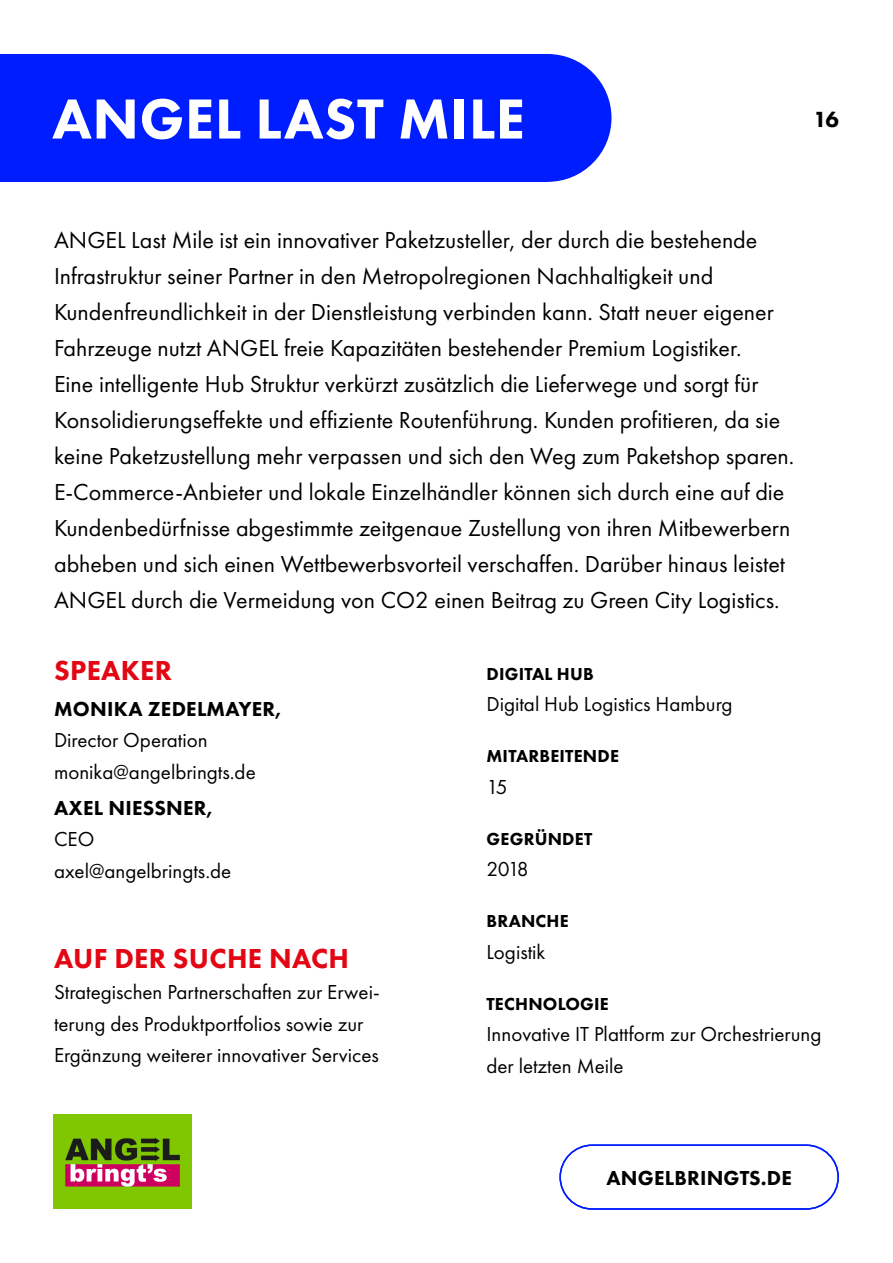
<style>
.page{position:relative;width:893px;height:1263px;background:#fff}
.page>*{position:absolute;margin:0;border:0;box-sizing:border-box;transform-origin:0 0}
.Inhalt_StartUps{font:800 58.5px "Futura PT";letter-spacing:.01em;color:#fff}
.t1{font:800 28.5px "Futura PT";letter-spacing:.01em;color:#e30613}
.fließ_3{font:24px/36px "Futura PT";color:#000}
.t2{font:800 22.65px "Futura PT";color:#000}
.Fließtext_Raster{font:21px/31.5px "Futura PT";color:#000}
.Fließtext{font:21px/31.5px "Futura PT";color:#000}
.t3{font:800 21px "Futura PT";letter-spacing:.01em;color:#000}
.t4{font:800 18px "Futura PT";letter-spacing:.01em;color:#000}
</style>
<div class="page">
<div style="left:0;top:54px;width:548px;height:128px;background:#001dff"></div>
<div style="left:484px;top:54px;width:127px;height:128px;background:#001dff;border-radius:50%"></div>
<img style="left:53px;top:1114px;width:139px;height:95px">
<div style="left:559px;top:1144px;width:280px;height:66px;border:2px solid #001dff;border-radius:32px"></div>
<p class="Inhalt_StartUps" style="left:52px;top:82px;width:474px">ANGEL LAST MILE</p>
<p class="t2" style="left:814px;top:105px;width:27px">16</p>
<p class="fließ_3" style="left:54px;top:221px;width:742px">ANGEL Last Mile ist ein innovativer Paketzusteller, der durch die bestehende Infrastruktur seiner Partner in den Metropolregionen Nachhaltigkeit und Kundenfreundlichkeit in der Dienstleistung verbinden kann. Statt neuer eigener Fahrzeuge nutzt ANGEL freie Kapazitäten bestehender Premium Logistiker.<br>Eine intelligente Hub Struktur verkürzt zusätzlich die Lieferwege und sorgt für Konsolidierungseffekte und effiziente Routenführung. Kunden profitieren, da sie keine Paketzustellung mehr verpassen und sich den Weg zum Paketshop sparen.<br>E-Commerce-Anbieter und lokale Einzelhändler können sich durch eine auf die Kundenbedürfnisse abgestimmte zeitgenaue Zustellung von ihren Mitbewerbern abheben und sich einen Wettbewerbsvorteil verschaffen. Darüber hinaus leistet ANGEL durch die Vermeidung von CO2 einen Beitrag zu Green City Logistics.</p>
<p class="t1" style="left:54px;top:652px;width:119px">SPEAKER</p>
<p class="t3" style="left:54px;top:695px;width:229px">MONIKA ZEDELMAYER,</p>
<p class="Fließtext_Raster" style="left:54px;top:724px;width:155px">Director Operation</p>
<p class="Fließtext_Raster" style="left:54px;top:756px;width:203px">monika@angelbringts.de</p>
<p class="t3" style="left:54px;top:794px;width:160px">AXEL NIESSNER,</p>
<p class="Fließtext_Raster" style="left:54px;top:823px;width:42px">CEO</p>
<p class="Fließtext_Raster" style="left:54px;top:855px;width:179px">axel@angelbringts.de</p>
<p class="t1" style="left:54px;top:940px;width:296px">AUF DER SUCHE NACH</p>
<p class="Fließtext_Raster" style="left:54px;top:976px;width:327px">Strategischen Partnerschaften zur Erwei&shy;terung des Produktportfolios sowie zur<br>Ergänzung weiterer innovativer Services</p>
<p class="t4" style="left:486px;top:662px;width:109px">DIGITAL HUB</p>
<p class="Fließtext" style="left:486px;top:688px;width:248px">Digital Hub Logistics Hamburg</p>
<p class="t4" style="left:486px;top:745px;width:134px">MITARBEITENDE</p>
<p class="Fließtext" style="left:486px;top:771px;width:23px">15</p>
<p class="t4" style="left:486px;top:827px;width:107px">GEGRÜNDET</p>
<p class="Fließtext" style="left:486px;top:853px;width:44px">2018</p>
<p class="t4" style="left:486px;top:910px;width:84px">BRANCHE</p>
<p class="Fließtext" style="left:486px;top:936px;width:61px">Logistik</p>
<p class="t4" style="left:486px;top:992px;width:124px">TECHNOLOGIE</p>
<p class="Fließtext" style="left:486px;top:1018px;width:336px">Innovative IT Plattform zur Orchestrierung der letzten Meile</p>
<p class="t3" style="left:606px;top:1165px;width:187px">ANGELBRINGTS.DE</p>
</div>
